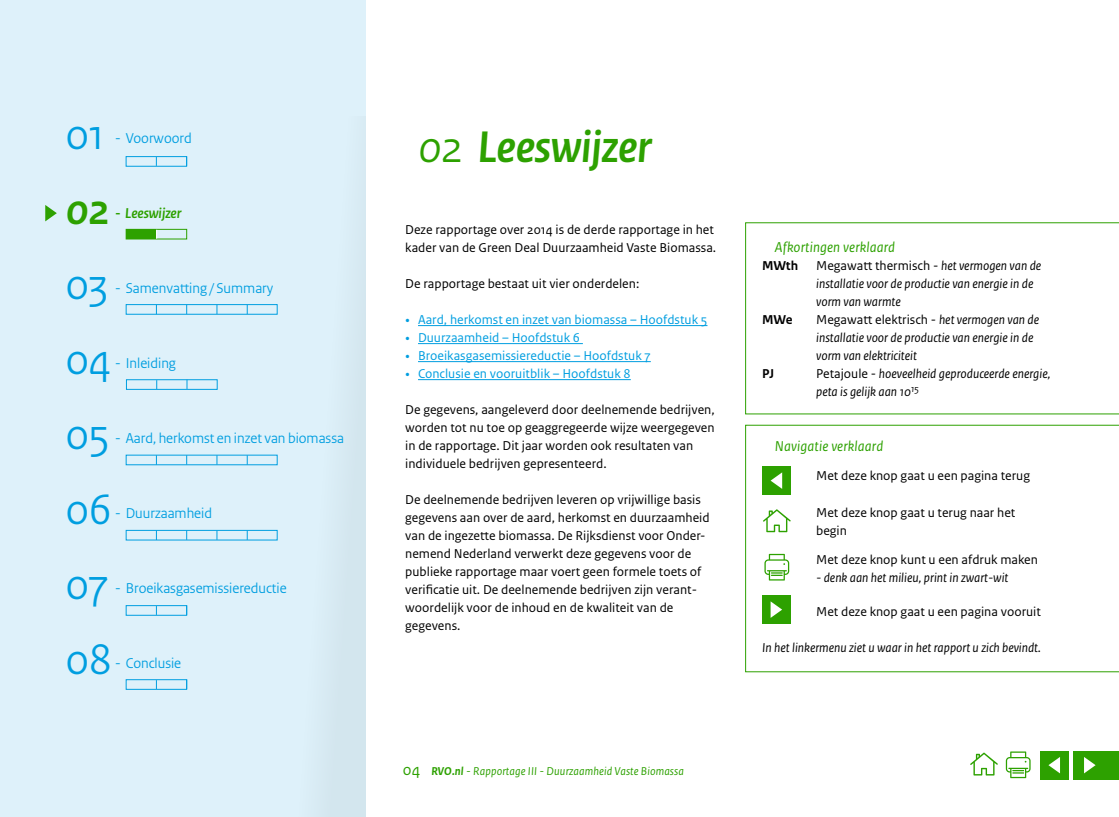
<style>
.page{position:relative;width:1119px;height:817px;background:#fff}
.page>*{position:absolute;margin:0;border:0;box-sizing:border-box;transform-origin:0 0}
.t1{font:italic 700 46.5px "Rijksoverheid Sans Heading";color:#2da100}
.t2{font:45px/75px "Rijksoverheid Sans Heading";color:#009ee0;text-align:justify}
.t3{font:italic 700 45px "Rijksoverheid Sans Heading";color:#2da100}
.t4{font:15px "Rijksoverheid Sans Heading";color:#009ee0}
.t5{font:italic 15px "Rijksoverheid Sans Text";letter-spacing:.01em;color:#2da100}
.t6{font:italic 700 15px "Rijksoverheid Sans Heading";color:#2da100}
.t7{font:13.5px/18px "Rijksoverheid Sans Text";color:#000}
.t8{font:italic 13.5px/18px "Rijksoverheid Sans Text";color:#000}
.t9{font:13.5px "Rijksoverheid Sans Text";color:#009ee0}
.t10{font:700 13.5px "Rijksoverheid Sans Text";color:#000}
.t11{font:italic 12px "Rijksoverheid Sans Text";letter-spacing:.01em;color:#2da100}
.s1{font-weight:400}
.s2{font-family:"Rijksoverheid Serif"}
.s3{font-style:normal;font-size:16.5px}
.s4{font-weight:700}
.s5{font-style:normal}
</style>
<div class="page">
<hr style="left:418px;top:325px;width:289px;height:1px;background:#009ee0">
<hr style="left:418px;top:343px;width:165px;height:1px;background:#009ee0">
<hr style="left:418px;top:361px;width:232px;height:1px;background:#009ee0">
<hr style="left:418px;top:379px;width:212px;height:1px;background:#009ee0">
<div style="left:0;top:0;width:366px;height:816px;background:#def1fa"></div>
<svg style="left:745px;top:222px;width:373px;height:192px"></svg>
<svg style="left:745px;top:425px;width:373px;height:247px"></svg>
<div style="left:762px;top:466px;width:28px;height:29px;background:#2da100"></div>
<svg style="left:770px;top:472px;width:12px;height:17px"></svg>
<div style="left:762px;top:595px;width:28px;height:28px;background:#2da100"></div>
<svg style="left:770px;top:601px;width:12px;height:16px"></svg>
<svg style="left:762px;top:509px;width:28px;height:23px"></svg>
<svg style="left:764px;top:553px;width:25px;height:27px"></svg>
<div style="left:1073px;top:750px;width:45px;height:29px;background:#2da100"></div>
<div style="left:1039px;top:750px;width:29px;height:29px;background:#2da100"></div>
<svg style="left:1084px;top:757px;width:11px;height:16px"></svg>
<svg style="left:1048px;top:757px;width:11px;height:16px"></svg>
<svg style="left:970px;top:752px;width:27px;height:23px"></svg>
<svg style="left:1005px;top:751px;width:25px;height:27px"></svg>
<div style="left:126px;top:229px;width:30px;height:10px;background:#2da100"></div>
<div style="left:126px;top:229px;width:61px;height:10px;border:1px solid #2da100"></div>
<div style="left:126px;top:304px;width:151px;height:10px;border:1px solid #009ee0"></div>
<div style="left:126px;top:679px;width:61px;height:10px;border:1px solid #009ee0"></div>
<svg style="left:45px;top:205px;width:12px;height:16px"></svg>
<div style="left:126px;top:379px;width:91px;height:10px;border:1px solid #009ee0"></div>
<div style="left:126px;top:530px;width:151px;height:10px;border:1px solid #009ee0"></div>
<div style="left:126px;top:605px;width:61px;height:10px;border:1px solid #009ee0"></div>
<div style="left:126px;top:156px;width:61px;height:11px;border:1px solid #009ee0"></div>
<h2 class="t2" style="left:66px;top:97px;width:40px">01</h2>
<p class="t4" style="left:115px;top:129px;width:78px">- Voorwoord</p>
<h2 class="t3" style="left:66px;top:184px;width:45px">02</h2>
<p class="t6" style="left:115px;top:205px;width:68px">- Leeswijzer</p>
<h2 class="t2" style="left:66px;top:247px;width:48px">03<br>04<br>05<br>06<br>07<br>08</h2>
<p class="t4" style="left:115px;top:279px;width:160px">- Samenvatting / Summary</p>
<p class="t4" style="left:115px;top:354px;width:62px">- Inleiding</p>
<p class="t4" style="left:115px;top:429px;width:230px">- Aard, herkomst en inzet van biomassa</p>
<p class="t4" style="left:115px;top:504px;width:98px">- Duurzaamheid</p>
<p class="t4" style="left:115px;top:579px;width:173px">- Broeikasgasemissiereductie</p>
<p class="t4" style="left:115px;top:654px;width:67px">- Conclusie</p>
<h1 class="t1" style="left:418px;top:121px;width:235px"><span class="s1">02</span> Leeswijzer</h1>
<p class="t7" style="left:405px;top:221px;width:312px">Deze rapportage over 2014 is de derde rapportage in het kader van de Green Deal Duurzaamheid Vaste Biomassa.</p>
<p class="t7" style="left:405px;top:275px;width:235px">De rapportage bestaat uit vier onderdelen:</p>
<p class="t9" style="left:405px;top:312px;width:304px"><span class="s2">•</span> Aard, herkomst en inzet van biomassa – Hoofdstuk 5</p>
<p class="t9" style="left:405px;top:330px;width:176px"><span class="s2">•</span> Duurzaamheid – Hoofdstuk 6</p>
<p class="t9" style="left:405px;top:348px;width:247px"><span class="s2">•</span> Broeikasgasemissiereductie – Hoofdstuk 7</p>
<p class="t9" style="left:405px;top:366px;width:227px"><span class="s2">•</span> Conclusie en vooruitblik – Hoofdstuk 8</p>
<p class="t7" style="left:405px;top:401px;width:311px">De gegevens, aangeleverd door deelnemende bedrijven, worden tot nu toe op geaggregeerde wijze weergegeven in de rapportage. Dit jaar worden ook resultaten van individuele bedrijven gepresenteerd.</p>
<p class="t7" style="left:405px;top:491px;width:306px">De deelnemende bedrijven leveren op vrijwillige basis gegevens aan over de aard, herkomst en duurzaamheid van de ingezette biomassa. De Rijksdienst voor Onder&shy;nemend Nederland verwerkt deze gegevens voor de publieke rapportage maar voert geen formele toets of verificatie uit. De deelnemende bedrijven zijn verant&shy;woordelijk voor de inhoud en de kwaliteit van de gegevens.</p>
<p class="t11" style="left:403px;top:763px;width:282px"><span class="s3">04</span> <span class="s4">RVO.nl</span> - Rapportage III - Duurzaamheid Vaste Biomassa</p>
<p class="t5" style="left:774px;top:239px;width:122px">Afkortingen verklaard</p>
<p class="t10" style="left:762px;top:258px;width:38px">MWth</p>
<p class="t8" style="left:816px;top:257px;width:227px"><span class="s5">Megawatt thermisch -</span> het vermogen van de installatie voor de productie van energie in de vorm van warmte</p>
<p class="t10" style="left:762px;top:312px;width:32px">MWe</p>
<p class="t8" style="left:816px;top:311px;width:224px"><span class="s5">Megawatt elektrisch -</span> het vermogen van de installatie voor de productie van energie in de vorm van elektriciteit</p>
<p class="t10" style="left:762px;top:366px;width:14px">PJ</p>
<p class="t8" style="left:816px;top:365px;width:236px"><span class="s5">Petajoule -</span> hoeveelheid geproduceerde energie, peta is gelijk aan 10<sup>15</sup></p>
<p class="t5" style="left:774px;top:438px;width:110px">Navigatie verklaard</p>
<p class="t7" style="left:816px;top:466px;width:215px">Met deze knop gaat u een pagina terug</p>
<p class="t7" style="left:816px;top:504px;width:201px">Met deze knop gaat u terug naar het begin</p>
<p class="t7" style="left:816px;top:550px;width:223px">Met deze knop kunt u een afdruk maken</p>
<p class="t8" style="left:816px;top:568px;width:194px">- denk aan het milieu, print in zwart-wit</p>
<p class="t7" style="left:816px;top:603px;width:226px">Met deze knop gaat u een pagina vooruit</p>
<p class="t8" style="left:762px;top:639px;width:280px">In het linkermenu ziet u waar in het rapport u zich bevindt.</p>
</div>
